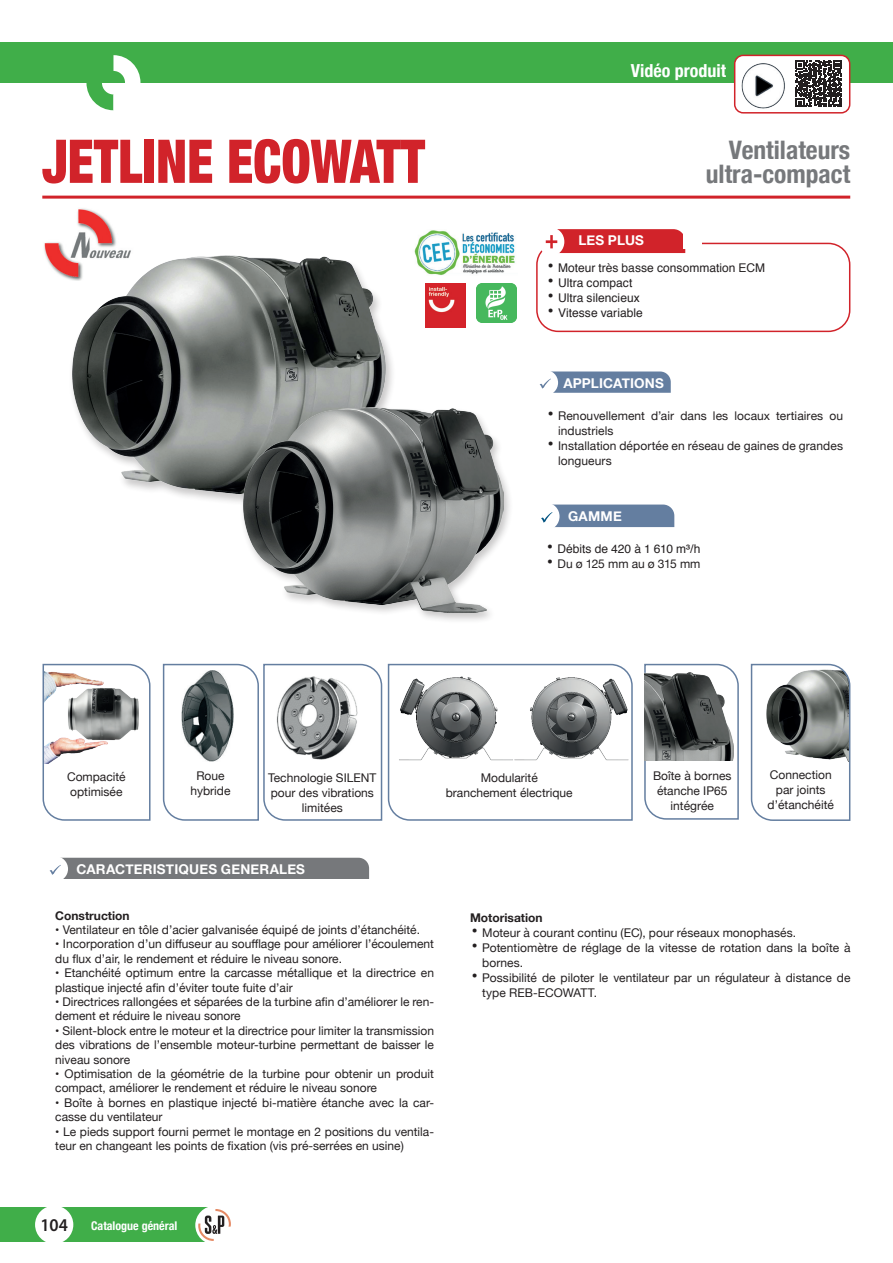
<style>
.page{position:relative;width:893px;height:1263px;background:#fff}
.page>*{position:absolute;margin:0;border:0;box-sizing:border-box;transform-origin:0 0}
.t1{font:900 condensed 60.3px "Helvetica Neue";color:#d1232a;scale:.87 1}
.t2{font:700 condensed 25.5px "Helvetica Neue";color:#76787b}
.t3{font:700 condensed 18px "Helvetica Neue";color:#fff}
.t4{font:600 18px "Myriad Pro";color:#231f20;scale:.95 1}
.t5{font:700 13.5px "Helvetica Neue";letter-spacing:.015em;color:#fff}
.t6{font:12px/15px "Helvetica Neue";color:#231f20}
.t7{font:12px "Helvetica";color:#231f20}
.t8{font:700 12px "Helvetica Neue";color:#231f20}
.t9{font:700 condensed 12px "Helvetica Neue";color:#fff}
.s1{font-size:18px}
</style>
<div class="page">
<div style="left:0;top:43px;width:893px;height:40px;background:#40ae49"></div>
<svg style="left:86px;top:55px;width:54px;height:55px"></svg>
<div style="left:0;top:1208px;width:215px;height:34px;background:#40ae49"></div>
<div style="left:35px;top:1205px;width:38px;height:39px;background:#fff;border-radius:50%"></div>
<div style="left:195px;top:1206px;width:39px;height:38px;background:#fff;border-radius:50%"></div>
<svg style="left:198px;top:1209px;width:33px;height:32px"></svg>
<hr style="left:42px;top:196px;width:808px;height:3px;background:#d1232a">
<div style="left:50px;top:858px;width:319px;height:21px;background:#76787b"></div>
<div style="left:536px;top:243px;width:314px;height:89px;border:2px solid #d1232a;border-radius:21px"></div>
<div style="left:539px;top:228px;width:25px;height:28px;background:#fff;border-radius:50%"></div>
<svg style="left:546px;top:229px;width:139px;height:24px;background:#d63c43"></svg>
<svg style="left:540px;top:371px;width:131px;height:22px;background:#7c92ae"></svg>
<svg style="left:541px;top:504px;width:133px;height:23px;background:#7a90ad"></svg>
<img style="left:476px;top:283px;width:40px;height:39px">
<div style="left:684px;top:227px;width:18px;height:21px;background:#fff"></div>
<img style="left:44px;top:208px;width:87px;height:71px">
<div style="left:69px;top:255px;width:327px;height:261px;background:#231f20;opacity:.25"></div>
<img style="left:72px;top:256px;width:314px;height:247px">
<div style="left:239px;top:405px;width:275px;height:220px;background:#231f20;opacity:.25"></div>
<img style="left:243px;top:407px;width:261px;height:205px">
<svg style="left:644px;top:663px;width:95px;height:157px"></svg>
<img style="left:644px;top:671px;width:89px;height:90px">
<svg style="left:750px;top:663px;width:101px;height:158px"></svg>
<svg style="left:42px;top:663px;width:109px;height:158px"></svg>
<img style="left:68px;top:687px;width:72px;height:53px">
<svg style="left:162px;top:663px;width:471px;height:158px"></svg>
<img style="left:414px;top:230px;width:101px;height:45px">
<div style="left:735px;top:55px;width:115px;height:58px;background:#fff;border-radius:9px"></div>
<img style="left:741px;top:63px;width:44px;height:46px">
<div style="left:734px;top:55px;width:116px;height:59px;border:2px solid #d1232a;border-radius:9px"></div>
<svg style="left:795px;top:61px;width:47px;height:46px"></svg>
<img style="left:426px;top:283px;width:40px;height:45px">
<h1 class="t1" style="left:42px;top:112px;width:441px">JETLINE ECOWATT</h1>
<h3 class="t3" style="left:631px;top:56px;width:97px">Vidéo produit</h3>
<h2 class="t2" style="left:729px;top:129px;width:123px">Ventilateurs</h2>
<p class="t5" style="left:578px;top:230px;width:67px">LES PLUS</p>
<h2 class="t2" style="left:706px;top:153px;width:146px">ultra-compact</h2>
<p class="t7" style="left:547px;top:258px;width:219px"><span class="s1">•</span> Moteur très basse consommation ECM</p>
<p class="t7" style="left:547px;top:273px;width:86px"><span class="s1">•</span> Ultra compact</p>
<p class="t7" style="left:547px;top:288px;width:94px"><span class="s1">•</span> Ultra silencieux</p>
<p class="t7" style="left:547px;top:303px;width:97px"><span class="s1">•</span> Vitesse variable</p>
<p class="t5" style="left:563px;top:372px;width:102px">APPLICATIONS</p>
<p class="t6" style="left:558px;top:409px;width:286px;text-indent:-11px"><span class="s1">•</span> Renouvellement d’air dans les locaux tertiaires ou industriels</p>
<p class="t6" style="left:558px;top:439px;width:286px;text-indent:-11px"><span class="s1">•</span> Installation déportée en réseau de gaines de grandes longueurs</p>
<p class="t5" style="left:568px;top:506px;width:55px">GAMME</p>
<p class="t7" style="left:547px;top:539px;width:155px"><span class="s1">•</span> Débits de 420 à 1 610 m³/h</p>
<p class="t6" style="left:547px;top:557px;width:155px"><span class="s1">•</span> Du ø 125 mm au ø 315 mm</p>
<p class="t6" style="left:190px;top:769px;width:42px;text-align:center">Roue hybride</p>
<p class="t6" style="left:268px;top:771px;width:110px;text-align:center">Technologie SILENT pour des vibrations limitées</p>
<p class="t6" style="left:67px;top:770px;width:60px">Compacité optimisée</p>
<p class="t6" style="left:446px;top:771px;width:128px;text-align:center">Modularité branchement électrique</p>
<p class="t5" style="left:77px;top:859px;width:230px">CARACTERISTIQUES GENERALES</p>
<p class="t6" style="left:653px;top:769px;width:80px;text-align:center">Boîte à bornes étanche IP65 intégrée</p>
<p class="t6" style="left:768px;top:768px;width:68px;text-align:center">Connection par joints d’étanchéité</p>
<p class="t8" style="left:55px;top:906px;width:76px">Construction</p>
<p class="t6" style="left:55px;top:923px;width:366px">• Ventilateur en tôle d’acier galvanisée équipé de joints d’étanchéité.</p>
<p class="t6" style="left:55px;top:937px;width:380px;line-height:14.4px">• Incorporation d’un diffuseur au soufflage pour améliorer l’écoulement du flux d’air, le rendement et réduire le niveau sonore.</p>
<p class="t6" style="left:55px;top:966px;width:380px;line-height:14.4px">• Etanchéité optimum entre la carcasse métallique et la directrice en plastique injecté afin d’éviter toute fuite d’air</p>
<p class="t6" style="left:55px;top:995px;width:380px;line-height:14.4px">• Directrices rallongées et séparées de la turbine afin d’améliorer le ren&shy;dement et réduire le niveau sonore</p>
<p class="t6" style="left:55px;top:1024px;width:380px;line-height:14.4px;text-align:justify">• Silent-block entre le moteur et la directrice pour limiter la transmission des vibrations de l’ensemble moteur-turbine permettant de baisser le niveau sonore</p>
<p class="t6" style="left:55px;top:1067px;width:380px;line-height:14.4px">• Optimisation de la géométrie de la turbine pour obtenir un produit compact, améliorer le rendement et réduire le niveau sonore</p>
<p class="t6" style="left:55px;top:1096px;width:380px;line-height:14.4px">• Boîte à bornes en plastique injecté bi-matière étanche avec la car&shy;casse du ventilateur</p>
<p class="t6" style="left:55px;top:1125px;width:380px;line-height:14.4px">• Le pieds support fourni permet le montage en 2 positions du ventila&shy;teur en changeant les points de fixation (vis pré-serrées en usine)</p>
<h3 class="t4" style="left:40px;top:1214px;width:30px">104</h3>
<p class="t9" style="left:91px;top:1216px;width:88px">Catalogue général</p>
<p class="t8" style="left:470px;top:908px;width:74px">Motorisation</p>
<p class="t6" style="left:472px;top:926px;width:326px"><span class="s1">•</span> Moteur à courant continu (EC), pour réseaux monophasés.</p>
<p class="t6" style="left:482px;top:941px;width:370px;text-indent:-11px"><span class="s1">•</span> Potentiomètre de réglage de la vitesse de rotation dans la boîte à bornes.</p>
<p class="t6" style="left:482px;top:971px;width:370px;text-indent:-11px"><span class="s1">•</span> Possibilité de piloter le ventilateur par un régulateur à distance de type REB-ECOWATT.</p>
</div>
